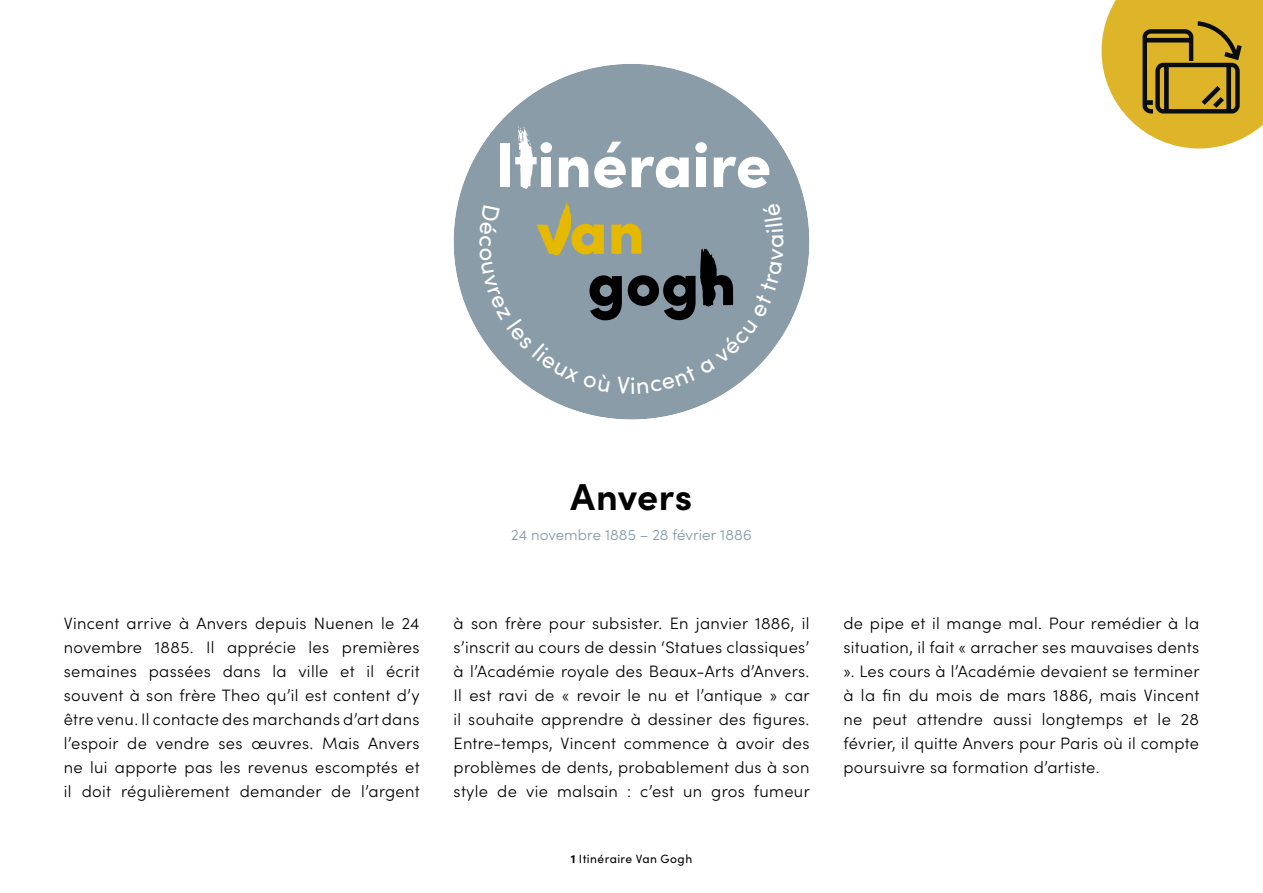
<style>
.page{position:relative;width:1263px;height:893px;background:#fff}
.page>*{position:absolute;margin:0;border:0;box-sizing:border-box;transform-origin:0 0}
.t1{font:700 37.5px "Sofia Pro";letter-spacing:.015em;color:#000}
.t2{font:300 16.5px/24px "Sofia Pro";letter-spacing:.02em;color:#000;text-align:justify}
.t3{font:300 15px "Sofia Pro";letter-spacing:.005em;color:#8298a7}
.t4{font:12px "Sofia Pro";letter-spacing:.035em;color:#000}
.s1{font-weight:700}
</style>
<div class="page">
<svg style="left:1101px;top:0;width:162px;height:149px;background:#c7a942"></svg>
<div style="left:454px;top:64px;width:355px;height:356px;background:#8b9ca9;border-radius:50%"></div>
<svg style="left:515px;top:126px;width:22px;height:63px"></svg>
<div style="left:500px;top:143px;width:9px;height:44px;background:#fff"></div>
<div style="left:540px;top:142px;width:12px;height:11px;background:#fff;border-radius:50%"></div>
<div style="left:542px;top:158px;width:9px;height:29px;background:#fff"></div>
<svg style="left:559px;top:157px;width:29px;height:30px"></svg>
<svg style="left:594px;top:142px;width:32px;height:46px"></svg>
<svg style="left:632px;top:157px;width:57px;height:31px"></svg>
<div style="left:696px;top:158px;width:10px;height:29px;background:#fff"></div>
<div style="left:695px;top:142px;width:12px;height:11px;background:#fff;border-radius:50%"></div>
<svg style="left:714px;top:157px;width:55px;height:31px"></svg>
<svg style="left:479px;top:201px;width:305px;height:193px"></svg>
<h1 class="t1" style="left:571px;top:468px;width:123px">Anvers</h1>
<p class="t3" style="left:511px;top:524px;width:242px">24 novembre 1885 – 28 février 1886</p>
<p class="t2" style="left:64px;top:610px;width:357px">Vincent arrive à Anvers depuis Nuenen le 24 novembre 1885. Il apprécie les premières semaines passées dans la ville et il écrit souvent à son frère Theo qu’il est content d’y être venu. Il contacte des marchands d’art dans l’espoir de vendre ses œuvres. Mais Anvers ne lui apporte pas les revenus escomptés et il doit régulièrement demander de l’argent</p>
<p class="t2" style="left:454px;top:610px;width:358px">à son frère pour subsister. En janvier 1886, il s’inscrit au cours de dessin ‘Statues classiques’ à l’Académie royale des Beaux-Arts d’Anvers.<br>Il est ravi de « revoir le nu et l’antique » car il souhaite apprendre à dessiner des figures.<br>Entre-temps, Vincent commence à avoir des problèmes de dents, probablement dus à son style de vie malsain : c’est un gros fumeur</p>
<p class="t2" style="left:843px;top:610px;width:358px">de pipe et il mange mal. Pour remédier à la situation, il fait « arracher ses mauvaises dents ». Les cours à l’Académie devaient se terminer à la fin du mois de mars 1886, mais Vincent ne peut attendre aussi longtemps et le 28 février, il quitte Anvers pour Paris où il compte poursuivre sa formation d’artiste.</p>
<p class="t4" style="left:571px;top:850px;width:123px"><span class="s1">1</span> Itinéraire Van Gogh</p>
</div>
